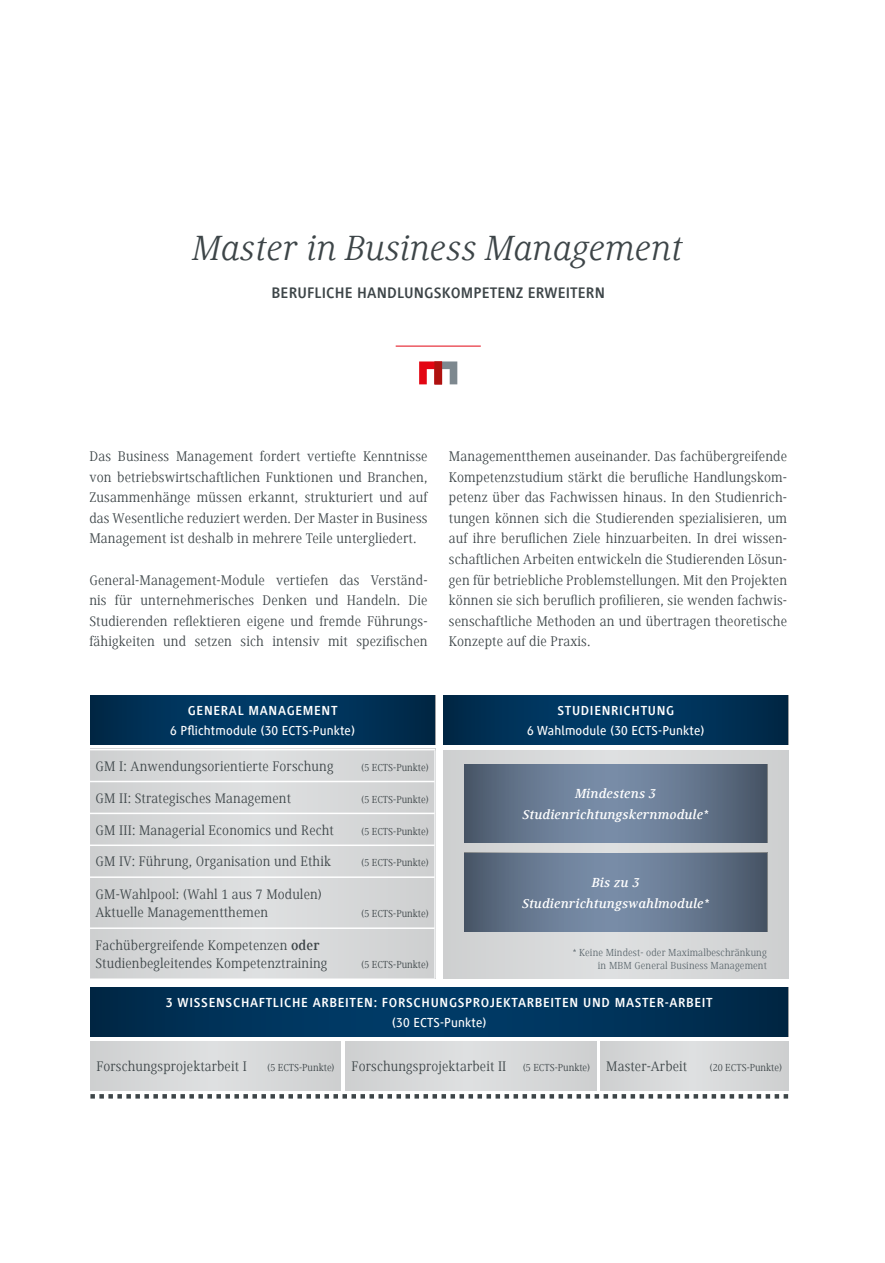
<style>
.page{position:relative;width:885px;height:1263px;background:#fff}
.page>*{position:absolute;margin:0;border:0;box-sizing:border-box;transform-origin:0 0}
.t1{font:italic 36px "Generis Serif Com";letter-spacing:.01em;color:#3d4548}
.t2{font:700 15.75px "Generis Simple Com";letter-spacing:.01em;color:#3d4548}
.t3{font:14.4px/20.5px "Generis Serif Com";letter-spacing:.01em;color:#3d4548;text-align:justify}
.t4{font:14.25px/18.8px "Generis Serif Com";letter-spacing:.01em;color:#3d4548}
.t5{font:700 13.5px "Generis Simple Com";letter-spacing:.05em;color:#fff}
.t6{font:italic 700 13.5px/21px "Generis Serif Com";letter-spacing:.01em;color:#fff;text-align:center}
.t7{font:500 13.5px "Generis Simple Com";letter-spacing:.01em;color:#fff}
.t8{font:10.5px "Generis Serif Com";color:#3d4548}
.t9{font:10.5px/13.5px "Generis Serif Com";letter-spacing:.01em;color:#5d686e;text-align:right}
.s1{font-weight:700}
.s2{font-size:10.5px}
</style>
<div class="page">
<hr style="left:395px;top:346px;width:85px;height:1px;background:#e30613">
<svg style="left:419px;top:361px;width:38px;height:23px"></svg>
<svg style="left:443px;top:695px;width:345px;height:50px;background:#003259"></svg>
<svg style="left:90px;top:695px;width:345px;height:50px;background:#003259"></svg>
<svg style="left:90px;top:1094px;width:698px;height:4px"></svg>
<div style="left:90px;top:749px;width:345px;height:230px;background:#d7d8d9"></div>
<div style="left:90px;top:1041px;width:251px;height:49px;background:#d6d8d9"></div>
<div style="left:345px;top:1041px;width:251px;height:49px;background:#d6d8d9"></div>
<div style="left:600px;top:1041px;width:188px;height:49px;background:#d6d8d9"></div>
<hr style="left:434px;top:750px;width:1px;height:31px;background:#fff">
<hr style="left:434px;top:781px;width:1px;height:32px;background:#fff">
<hr style="left:434px;top:813px;width:1px;height:32px;background:#fff">
<hr style="left:434px;top:845px;width:1px;height:32px;background:#fff">
<hr style="left:434px;top:877px;width:1px;height:51px;background:#fff">
<hr style="left:434px;top:928px;width:1px;height:50px;background:#fff">
<hr style="left:89px;top:749px;width:346px;height:1px;background:#fff">
<hr style="left:90px;top:781px;width:344px;height:1px;background:#fff">
<hr style="left:90px;top:813px;width:344px;height:1px;background:#fff">
<hr style="left:90px;top:844px;width:344px;height:2px;background:#fff">
<hr style="left:90px;top:876px;width:344px;height:2px;background:#fff">
<hr style="left:90px;top:927px;width:344px;height:2px;background:#fff">
<hr style="left:89px;top:978px;width:346px;height:2px;background:#fff">
<svg style="left:90px;top:987px;width:698px;height:49px;background:#003259"></svg>
<div style="left:443px;top:750px;width:345px;height:228px;background:#d4d5d6"></div>
<svg style="left:464px;top:764px;width:303px;height:79px;background:#64758d"></svg>
<svg style="left:464px;top:853px;width:303px;height:79px;background:#64758d"></svg>
<h1 class="t1" style="left:193px;top:228px;width:491px">Master in Business Management</h1>
<p class="t2" style="left:271px;top:284px;width:335px">BERUFLICHE HANDLUNGSKOMPETENZ ERWEITERN</p>
<p class="t3" style="left:89px;top:446px;width:340px">Das Business Management fordert vertiefte Kenntnisse von betriebswirtschaftlichen Funktionen und Branchen, Zusammenhänge müssen erkannt, strukturiert und auf das Wesentliche reduziert werden. Der Master in Business Management ist deshalb in mehrere Teile untergliedert.</p>
<p class="t3" style="left:89px;top:570px;width:340px">General-Management-Module vertiefen das Verständ&shy;nis für unternehmerisches Denken und Handeln. Die Studierenden reflektieren eigene und fremde Führungs&shy;fähigkeiten und setzen sich intensiv mit spezifischen</p>
<p class="t3" style="left:449px;top:446px;width:340px">Managementthemen auseinander. Das fachübergreifende Kompetenzstudium stärkt die berufliche Handlungskom&shy;petenz über das Fachwissen hinaus. In den Studienrich&shy;tungen können sich die Studierenden spezialisieren, um auf ihre beruflichen Ziele hinzuarbeiten. In drei wissen&shy;schaftlichen Arbeiten entwickeln die Studierenden Lösun&shy;gen für betriebliche Problemstellungen. Mit den Projekten können sie sich beruflich profilieren, sie wenden fachwis&shy;senschaftliche Methoden an und übertragen theoretische Konzepte auf die Praxis.</p>
<p class="t5" style="left:188px;top:703px;width:151px">GENERAL MANAGEMENT</p>
<p class="t7" style="left:170px;top:723px;width:186px">6 Pflichtmodule (30 ECTS-Punkte)</p>
<p class="t4" style="left:95px;top:757px;width:239px">GM I: Anwendungsorientierte Forschung</p>
<p class="t8" style="left:361px;top:761px;width:69px">(5 ECTS-Punkte)</p>
<p class="t4" style="left:95px;top:789px;width:197px">GM II: Strategisches Management</p>
<p class="t8" style="left:361px;top:793px;width:69px">(5 ECTS-Punkte)</p>
<p class="t4" style="left:95px;top:820px;width:240px">GM III: Managerial Economics und Recht</p>
<p class="t8" style="left:361px;top:825px;width:69px">(5 ECTS-Punkte)</p>
<p class="t4" style="left:95px;top:852px;width:237px">GM IV: Führung, Organisation und Ethik</p>
<p class="t8" style="left:361px;top:857px;width:69px">(5 ECTS-Punkte)</p>
<p class="t4" style="left:95px;top:884px;width:228px">GM-Wahlpool: (Wahl 1 aus 7 Modulen)<br>Aktuelle Managementthemen</p>
<p class="t8" style="left:361px;top:908px;width:69px">(5 ECTS-Punkte)</p>
<p class="t4" style="left:95px;top:935px;width:233px">Fachübergreifende Kompetenzen <span class="s1">oder<br></span>Studienbegleitendes Kompetenztraining</p>
<p class="t8" style="left:361px;top:959px;width:69px">(5 ECTS-Punkte)</p>
<p class="t5" style="left:557px;top:703px;width:118px">STUDIENRICHTUNG</p>
<p class="t7" style="left:527px;top:723px;width:179px">6 Wahlmodule (30 ECTS-Punkte)</p>
<p class="t6" style="left:523px;top:783px;width:187px">Mindestens 3<br>Studienrichtungskernmodule*</p>
<p class="t6" style="left:522px;top:872px;width:188px">Bis zu 3<br>Studienrichtungswahlmodule*</p>
<p class="t9" style="left:572px;top:946px;width:195px">* Keine Mindest- oder Maximalbeschränkung in MBM General Business Management</p>
<p class="t5" style="left:166px;top:995px;width:548px">3 WISSENSCHAFTLICHE ARBEITEN: FORSCHUNGSPROJEKTARBEITEN UND MASTER-ARBEIT</p>
<p class="t7" style="left:392px;top:1015px;width:96px">(30 ECTS-Punkte)</p>
<p class="t4" style="left:96px;top:1057px;width:152px">Forschungsprojektarbeit I</p>
<p class="t4" style="left:267px;top:1057px;width:421px"><span class="s2">(5 ECTS-Punkte)</span> Forschungsprojektarbeit II <span class="s2">(5 ECTS-Punkte)</span> Master-Arbeit</p>
<p class="t8" style="left:709px;top:1062px;width:74px">(20 ECTS-Punkte)</p>
</div>
